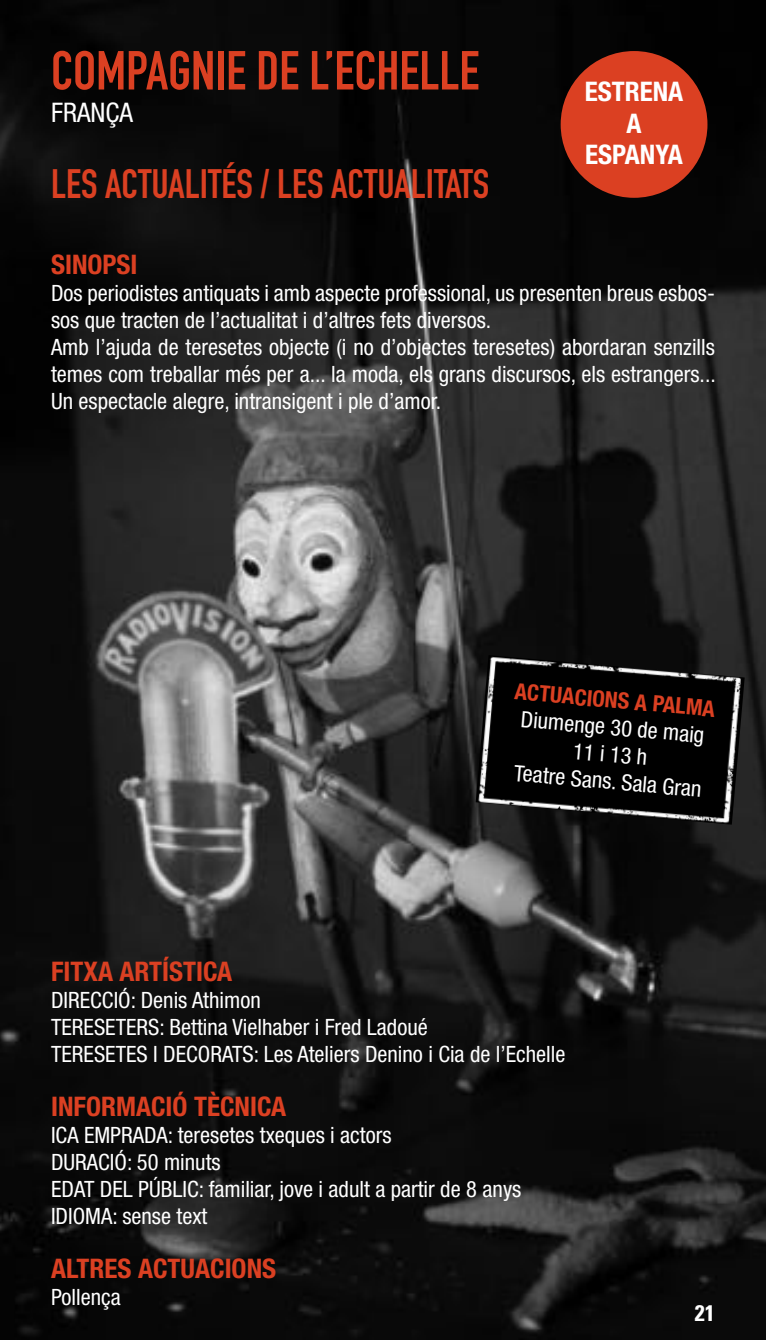
<style>
.page{position:relative;width:766px;height:1340px;background:#fff}
.page>*{position:absolute;margin:0;border:0;box-sizing:border-box;transform-origin:0 0}
.t1{font:700 54px "DIN Condensed";color:#db4022}
.t2{font:700 40.5px "DIN Condensed";color:#db4022}
.t3{font:700 condensed 27px "Helvetica Neue LT Std";color:#db4022}
.t4{font:700 condensed 27px/31.5px "Helvetica Neue LT Std";color:#fff;text-align:center}
.t5{font:condensed 27px "Helvetica Neue LT Std";color:#fff}
.t6{font:condensed 22.5px/27px "Helvetica Neue LT Std";color:#fff}
.t7{font:700 condensed 22.5px "Helvetica Neue LT Std";color:#db4022}
.t8{font:700 condensed 22.5px "Univers LT Std";color:#fff}
</style>
<div class="page">
<img style="left:0;top:0;width:765px;height:1339px">
<img style="left:475px;top:655px;width:269px;height:169px">
<div style="left:560px;top:51px;width:147px;height:147px;background:#db4022;border-radius:50%"></div>
<h1 class="t1" style="left:51px;top:34px;width:429px">COMPAGNIE DE L’ECHELLE</h1>
<p class="t5" style="left:51px;top:97px;width:84px">FRANÇA</p>
<h2 class="t2" style="left:51px;top:156px;width:439px">LES ACTUALITÉS / LES ACTUALITATS</h2>
<p class="t4" style="left:584px;top:75px;width:100px">ESTRENA<br>A<br>ESPANYA</p>
<p class="t3" style="left:51px;top:248px;width:88px">SINOPSI</p>
<p class="t6" style="left:51px;top:279px;width:666px">Dos periodistes antiquats i amb aspecte professional, us presenten breus esbos&shy;sos que tracten de l’actualitat i d’altres fets diversos.<br>Amb l’ajuda de teresetes objecte (i no d’objectes teresetes) abordaran senzills temes com treballar més per a... la moda, els grans discursos, els estrangers...<br>Un espectacle alegre, intransigent i ple d’amor.</p>
<p class="t7" style="left:516px;top:677px;width:202px;rotate:5deg">ACTUACIONS A PALMA</p>
<p class="t6" style="left:520px;top:705px;width:189px;text-align:center;rotate:5deg">Diumenge 30 de maig<br>11 i 13 h<br>Teatre Sans. Sala Gran</p>
<p class="t3" style="left:51px;top:955px;width:182px">FITXA ARTÍSTICA</p>
<p class="t6" style="left:51px;top:986px;width:516px">DIRECCIÓ: Denis Athimon<br>TERESETERS: Bettina Vielhaber i Fred Ladoué<br>TERESETES I DECORATS: Les Ateliers Denino i Cia de l’Echelle</p>
<p class="t3" style="left:51px;top:1090px;width:236px">INFORMACIÓ TÈCNICA</p>
<p class="t6" style="left:51px;top:1121px;width:471px">ICA EMPRADA: teresetes txeques i actors<br>DURACIÓ: 50 minuts<br>EDAT DEL PÚBLIC: familiar, jove i adult a partir de 8 anys IDIOMA: sense text</p>
<p class="t3" style="left:51px;top:1252px;width:226px">ALTRES ACTUACIONS</p>
<p class="t6" style="left:51px;top:1283px;width:71px">Pollença</p>
<p class="t8" style="left:694px;top:1299px;width:21px">21</p>
</div>
